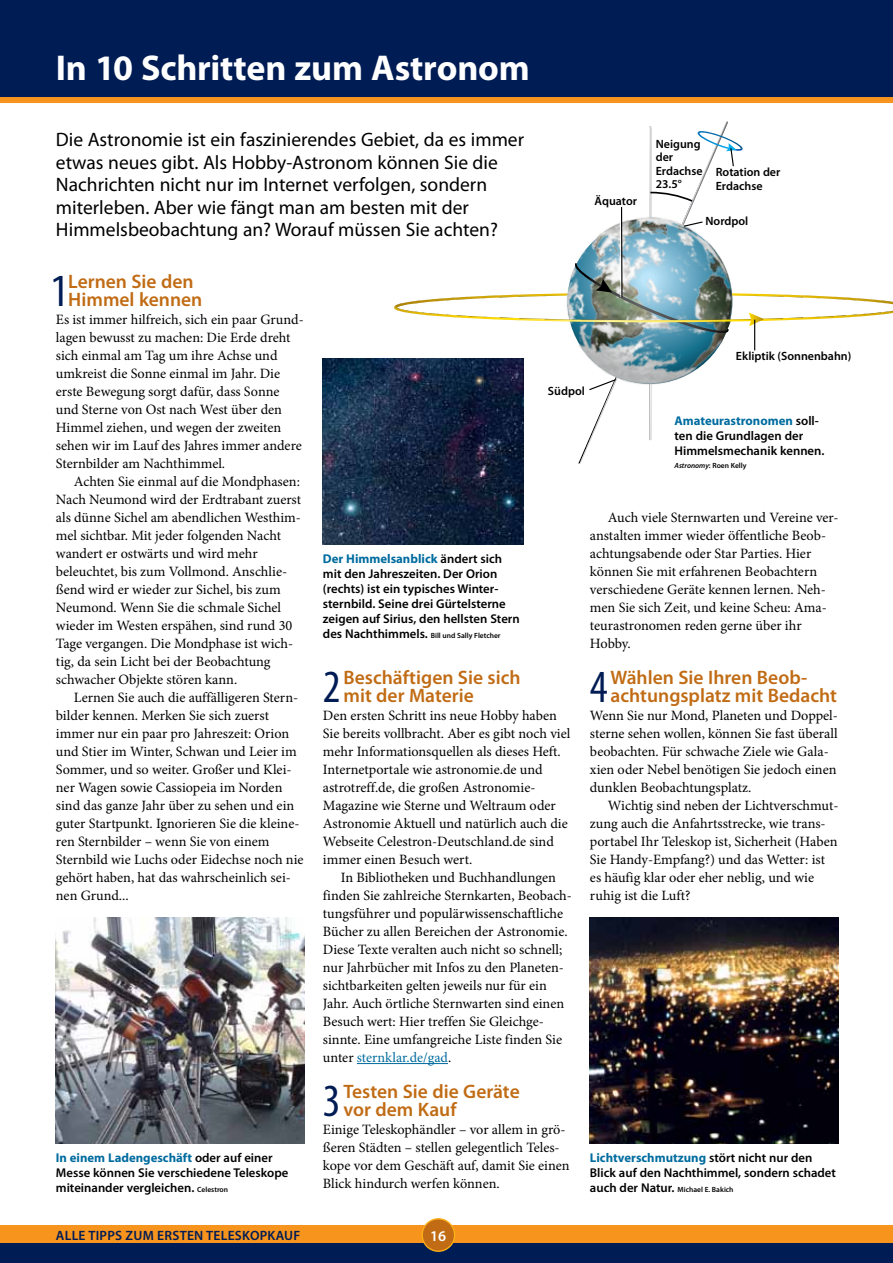
<style>
.page{position:relative;width:893px;height:1263px;background:#fff}
.page>*{position:absolute;margin:0;border:0;box-sizing:border-box;transform-origin:0 0}
.t1{font:condensed 46.2px "Myriad Pro";color:#001c54}
.t2{font:700 36px "Myriad Pro";letter-spacing:-.005em;color:#fff}
.t3{font:19.5px/22.5px "Myriad Pro";color:#000}
.t4{font:600 19.5px/18px "Myriad Pro";color:#c16c15}
.t5{font:600 15px "Myriad Pro";color:#fff}
.t6{font:14.25px/18px "Minion Pro";color:#000}
.t7{font:600 13.5px "Myriad Pro";letter-spacing:.02em;color:#001c54}
.t8{font:600 12.75px/15px "Myriad Pro";color:#000}
.t9{font:600 12px/13.5px "Myriad Pro";color:#000}
.t10{font:600 7.5px "Myriad Pro";color:#000}
.s1{font-weight:700;color:#006c9f}
.s2{font-size:7.5px}
.s3{font-style:italic}
.s4{font-size:12.75px}
.s5{color:#006c9f}
</style>
<div class="page">
<div style="left:0;top:1239px;width:893px;height:24px;background:#001c54"></div>
<div style="left:0;top:1225px;width:893px;height:18px;background:#f7941e"></div>
<div style="left:422px;top:1219px;width:33px;height:32px;background:#c16c15;border-radius:50%"></div>
<div style="left:421px;top:1218px;width:34px;height:34px;border:1px solid #fcaf17;border-radius:50%"></div>
<div style="left:0;top:0;width:893px;height:103px;background:#001c54"></div>
<svg style="left:394px;top:121px;width:499px;height:319px"></svg>
<hr style="left:754px;top:320px;width:1px;height:30px;background:#000">
<img style="left:56px;top:918px;width:249px;height:226px">
<img style="left:323px;top:358px;width:200px;height:186px">
<img style="left:590px;top:918px;width:249px;height:226px">
<hr style="left:357px;top:1063px;width:91px;height:1px;background:#006c9f">
<h2 class="t2" style="left:56px;top:45px;width:475px">In 10 Schritten zum Astronom</h2>
<p class="t3" style="left:56px;top:128px;width:470px">Die Astronomie ist ein faszinierendes Gebiet, da es immer etwas neues gibt. Als Hobby-Astronom können Sie die Nachrichten nicht nur im Internet verfolgen, sondern miterleben. Aber wie fängt man am besten mit der Himmelsbeobachtung an? Worauf müssen Sie achten?</p>
<p class="t9" style="left:595px;top:194px;width:44px">Äquator</p>
<p class="t9" style="left:656px;top:137px;width:48px">Neigung der<br>Erdachse</p>
<p class="t9" style="left:656px;top:177px;width:28px">23.5°</p>
<p class="t9" style="left:716px;top:165px;width:66px">Rotation der<br>Erdachse</p>
<p class="t9" style="left:705px;top:214px;width:44px">Nordpol</p>
<h1 class="t1" style="left:51px;top:263px;width:19px">1</h1>
<h3 class="t4" style="left:68px;top:272px;width:136px">Lernen Sie den<br>Himmel kennen</h3>
<p class="t6" style="left:56px;top:311px;width:249px">Es ist immer hilfreich, sich ein paar Grund&shy;lagen bewusst zu machen: Die Erde dreht sich einmal am Tag um ihre Achse und umkreist die Sonne einmal im Jahr. Die erste Bewegung sorgt dafür, dass Sonne und Sterne von Ost nach West über den Himmel ziehen, und wegen der zweiten sehen wir im Lauf des Jahres immer andere Sternbilder am Nachthimmel.</p>
<p class="t6" style="left:56px;top:472px;width:247px;text-indent:18px">Achten Sie einmal auf die Mondphasen:<br>Nach Neumond wird der Erdtrabant zuerst als dünne Sichel am abendlichen Westhim&shy;mel sichtbar. Mit jeder folgenden Nacht wandert er ostwärts und wird mehr beleuchtet, bis zum Vollmond. Anschlie&shy;ßend wird er wieder zur Sichel, bis zum Neumond. Wenn Sie die schmale Sichel wieder im Westen erspähen, sind rund 30<br>Tage vergangen. Die Mondphase ist wich&shy;tig, da sein Licht bei der Beobachtung schwacher Objekte stören kann.</p>
<p class="t6" style="left:56px;top:688px;width:249px;text-indent:18px">Lernen Sie auch die auffälligeren Stern&shy;bilder kennen. Merken Sie sich zuerst immer nur ein paar pro Jahreszeit: Orion und Stier im Winter, Schwan und Leier im Sommer, und so weiter. Großer und Klei&shy;ner Wagen sowie Cassiopeia im Norden sind das ganze Jahr über zu sehen und ein guter Startpunkt. Ignorieren Sie die kleine&shy;ren Sternbilder – wenn Sie von einem Sternbild wie Luchs oder Eidechse noch nie gehört haben, hat das wahrscheinlich sei&shy;nen Grund...</p>
<p class="t8" style="left:56px;top:1150px;width:234px"><span class="s1">In einem Ladengeschäft</span> oder auf einer<br>Messe können Sie verschiedene Teleskope miteinander vergleichen. <span class="s2">Celestron</span></p>
<p class="t9" style="left:548px;top:384px;width:38px">Südpol</p>
<p class="t9" style="left:736px;top:349px;width:117px">Ekliptik (Sonnenbahn)</p>
<p class="t8" style="left:674px;top:413px;width:151px"><span class="s1">Amateurastronomen</span> soll&shy;ten die Grundlagen der<br>Himmelsmechanik kennen.</p>
<p class="t10" style="left:674px;top:460px;width:74px"><span class="s3">Astronomy</span>: Roen Kelly</p>
<p class="t8" style="left:323px;top:551px;width:198px"><span class="s1">Der Himmelsanblick</span> ändert sich mit den Jahreszeiten. Der Orion (rechts) ist ein typisches Winter&shy;sternbild. Seine drei Gürtelsterne zeigen auf Sirius, den hellsten Stern</p>
<p class="t10" style="left:323px;top:631px;width:179px"><span class="s4">des Nachthimmels.</span> Bill und Sally Fletcher</p>
<h1 class="t1" style="left:323px;top:659px;width:19px">2</h1>
<h3 class="t4" style="left:343px;top:668px;width:179px">Beschäftigen Sie sich mit der Materie</h3>
<p class="t6" style="left:323px;top:707px;width:249px">Den ersten Schritt ins neue Hobby haben Sie bereits vollbracht. Aber es gibt noch viel mehr Informationsquellen als dieses Heft.<br>Internetportale wie astronomie.de und astrotreff.de, die großen Astronomie-Magazine wie Sterne und Weltraum oder Astronomie Aktuell und natürlich auch die Webseite Celestron-Deutschland.de sind immer einen Besuch wert.</p>
<p class="t6" style="left:323px;top:868px;width:251px;text-indent:18px">In Bibliotheken und Buchhandlungen finden Sie zahlreiche Sternkarten, Beobach&shy;tungsführer und populärwissenschaftliche Bücher zu allen Bereichen der Astronomie.<br>Diese Texte veralten auch nicht so schnell; nur Jahrbücher mit Infos zu den Planeten&shy;sichtbarkeiten gelten jeweils nur für ein Jahr. Auch örtliche Sternwarten sind einen Besuch wert: Hier treffen Sie Gleichge&shy;sinnte. Eine umfangreiche Liste finden Sie unter <span class="s5">sternklar.de/gad</span>.</p>
<h1 class="t1" style="left:323px;top:1073px;width:19px">3</h1>
<h3 class="t4" style="left:343px;top:1082px;width:178px">Testen Sie die Geräte vor dem Kauf</h3>
<p class="t6" style="left:323px;top:1121px;width:248px">Einige Teleskophändler – vor allem in grö&shy;ßeren Städten – stellen gelegentlich Teles&shy;kope vor dem Geschäft auf, damit Sie einen Blick hindurch werfen können.</p>
<p class="t6" style="left:590px;top:509px;width:250px;text-indent:18px">Auch viele Sternwarten und Vereine ver&shy;anstalten immer wieder öffentliche Beob&shy;achtungsabende oder Star Parties. Hier können Sie mit erfahrenen Beobachtern verschiedene Geräte kennen lernen. Neh&shy;men Sie sich Zeit, und keine Scheu: Ama&shy;teurastronomen reden gerne über ihr Hobby.</p>
<h1 class="t1" style="left:590px;top:659px;width:19px">4</h1>
<h3 class="t4" style="left:610px;top:668px;width:228px">Wählen Sie Ihren Beob&shy;achtungsplatz mit Bedacht</h3>
<p class="t6" style="left:590px;top:707px;width:249px">Wenn Sie nur Mond, Planeten und Doppel&shy;sterne sehen wollen, können Sie fast überall beobachten. Für schwache Ziele wie Gala&shy;xien oder Nebel benötigen Sie jedoch einen dunklen Beobachtungsplatz.</p>
<p class="t6" style="left:590px;top:797px;width:250px;text-indent:18px">Wichtig sind neben der Lichtverschmut&shy;zung auch die Anfahrtsstrecke, wie trans&shy;portabel Ihr Teleskop ist, Sicherheit (Haben Sie Handy-Empfang?) und das Wetter: ist es häufig klar oder eher neblig, und wie ruhig ist die Luft?</p>
<p class="t8" style="left:590px;top:1150px;width:248px"><span class="s1">Lichtverschmutzung</span> stört nicht nur den<br>Blick auf den Nachthimmel, sondern schadet</p>
<p class="t10" style="left:590px;top:1185px;width:145px"><span class="s4">auch der Natur.</span> Michael E. Bakich</p>
<p class="t7" style="left:56px;top:1227px;width:17px">Alle</p>
<p class="t7" style="left:88px;top:1227px;width:15px">Tipps</p>
<p class="t7" style="left:126px;top:1227px;width:41px">zum ersten</p>
<p class="t7" style="left:206px;top:1227px;width:17px">Teleskopka</p>
<p class="t7" style="left:284px;top:1227px;width:15px">uf</p>
<p class="t5" style="left:430px;top:1226px;width:18px">16</p>
</div>
